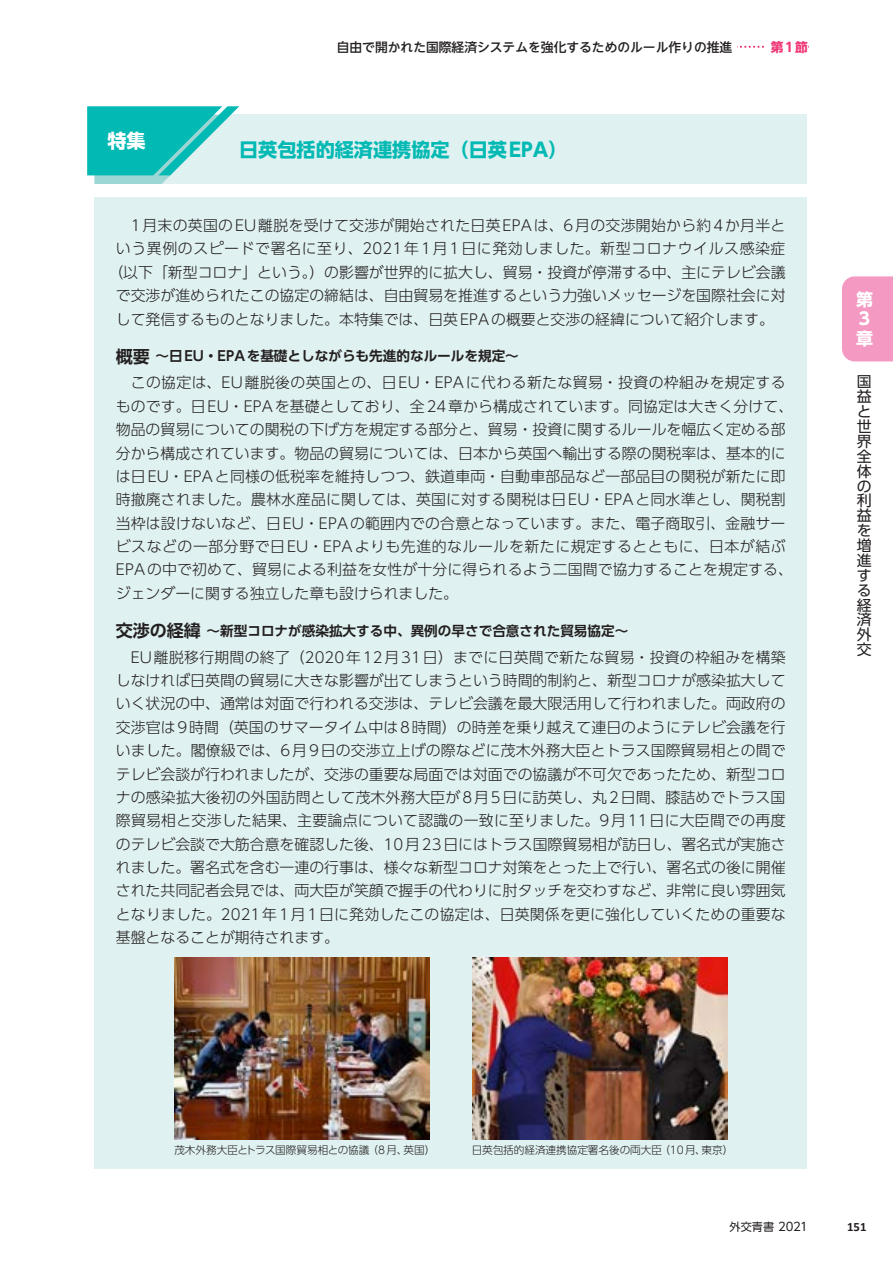
<style>
.page{position:relative;width:893px;height:1263px;background:#fff}
.page>*{position:absolute;margin:0;border:0;box-sizing:border-box;transform-origin:0 0}
.t1{font:700 19.2px "UD Shin Go Pr 6 N";color:#03b9b4}
.t2{font:700 19.2px "UD Shin Go Pr 6 N";color:#fff}
.t3{font:700 16.95px/19.2px "UD Shin Go Pr 6 N";color:#fff}
.t4{font:300 14.85px/23.4px "UD Shin Go Pr 6 N";letter-spacing:.01em;color:#231f20}
.t5{font:300 14.85px "UD Shin Go Pr 6 N";letter-spacing:.04em;color:#231f20}
.t6{font:14.85px/14.9px "UD Shin Go Pr 6 N";color:#231f20;text-align:justify}
.t7{font:700 13.65px "UD Shin Go Pr 6 N De";color:#231f20}
.t8{font:500 12.75px "UD Shin Go NT Pr 6 N";color:#231f20}
.t9{font:700 12.75px "Calibri";color:#231f20}
.t10{font:700 12.75px "UD Shin Go NT Pr 6 N";color:#ef3875}
.t11{font:11.1px "UD Shin Go NT Pr 6 N";color:#231f20}
.t12{font:300 10.65px "UD Shin Go Pr 6 N";letter-spacing:-.005em;color:#231f20}
.s1{font-size:16.95px}
.s2{font-size:11.7px}
</style>
<div class="page">
<div style="left:95px;top:197px;width:712px;height:971px;background:#dff1f0"></div>
<img style="left:174px;top:958px;width:255px;height:182px">
<img style="left:472px;top:958px;width:255px;height:182px">
<div style="left:95px;top:115px;width:712px;height:69px;background:#dff1f0"></div>
<svg style="left:87px;top:106px;width:152px;height:78px"></svg>
<svg style="left:737px;top:46px;width:27px;height:2px"></svg>
<div style="left:842px;top:276px;width:51px;height:85px;background:#f499c2"></div>
<p class="t8" style="left:337px;top:36px;width:397px">自由で開かれた国際経済システムを強化するためのルール作りの推進</p>
<p class="t10" style="left:771px;top:36px;width:39px">第1節</p>
<p class="t2" style="left:107px;top:125px;width:40px">特集</p>
<p class="t1" style="left:239px;top:134px;width:330px">日英包括的経済連携協定（日英EPA）</p>
<p class="t4" style="left:131px;top:213px;width:656px">1月末の英国のEU離脱を受けて交渉が開始された日英EPAは、6月の交渉開始から約4か月半と</p>
<p class="t5" style="left:116px;top:237px;width:671px">いう異例のスピードで署名に至り、2021年1月1日に発効しました。新型コロナウイルス感染症</p>
<p class="t4" style="left:108px;top:260px;width:679px">（以下「新型コロナ」という。）の影響が世界的に拡大し、貿易・投資が停滞する中、主にテレビ会議</p>
<p class="t4" style="left:116px;top:283px;width:671px">で交渉が進められたこの協定の締結は、自由貿易を推進するという力強いメッセージを国際社会に対</p>
<p class="t4" style="left:116px;top:307px;width:659px">して発信するものとなりました。本特集では、日英EPAの概要と交渉の経緯について紹介します。</p>
<p class="t7" style="left:116px;top:345px;width:405px"><span class="s1">概要</span> ～日EU・EPAを基礎としながらも先進的なルールを規定～</p>
<p class="t4" style="left:116px;top:370px;width:679px;text-indent:15px">この協定は、EU離脱後の英国との、日EU・EPAに代わる新たな貿易・投資の枠組みを規定するものです。日EU・EPAを基礎としており、全24章から構成されています。同協定は大きく分けて、物品の貿易についての関税の下げ方を規定する部分と、貿易・投資に関するルールを幅広く定める部分から構成されています。物品の貿易については、日本から英国へ輸出する際の関税率は、基本的には日EU・EPAと同様の低税率を維持しつつ、鉄道車両・自動車部品など一部品目の関税が新たに即時撤廃されました。農林水産品に関しては、英国に対する関税は日EU・EPAと同水準とし、関税割当枠は設けないなど、日EU・EPAの範囲内での合意となっています。また、電子商取引、金融サービスなどの一部分野で日EU・EPAよりも先進的なルールを新たに規定するとともに、日本が結ぶEPAの中で初めて、貿易による利益を女性が十分に得られるよう二国間で協力することを規定する、ジェンダーに関する独立した章も設けられました。</p>
<p class="t7" style="left:116px;top:619px;width:514px"><span class="s1">交渉の経緯</span> ～新型コロナが感染拡大する中、異例の早さで合意された貿易協定～</p>
<p class="t4" style="left:116px;top:645px;width:671px;text-align:justify;text-indent:15px">EU離脱移行期間の終了（2020年12月31日）までに日英間で新たな貿易・投資の枠組みを構築しなければ日英間の貿易に大きな影響が出てしまうという時間的制約と、新型コロナが感染拡大していく状況の中、通常は対面で行われる交渉は、テレビ会議を最大限活用して行われました。両政府の交渉官は9時間（英国のサマータイム中は8時間）の時差を乗り越えて連日のようにテレビ会議を行いました。閣僚級では、6月9日の交渉立上げの際などに茂木外務大臣とトラス国際貿易相との間でテレビ会談が行われましたが、交渉の重要な局面では対面での協議が不可欠であったため、新型コロナの感染拡大後初の外国訪問として茂木外務大臣が8月5日に訪英し、丸2日間、膝詰めでトラス国際貿易相と交渉した結果、主要論点について認識の一致に至りました。9月11日に大臣間での再度のテレビ会談で大筋合意を確認した後、10月23日にはトラス国際貿易相が訪日し、署名式が実施されました。署名式を含む一連の行事は、様々な新型コロナ対策をとった上で行い、署名式の後に開催された共同記者会見では、両大臣が笑顔で握手の代わりに肘タッチを交わすなど、非常に良い雰囲気となりました。2021年1月1日に発効したこの協定は、日英関係を更に強化していくための重要な基盤となることが期待されます。</p>
<p class="t3" style="left:856px;top:290px;width:18px">第<br>3章</p>
<p class="t6" style="left:857px;top:374px;width:16px">国益と世界全体の利益を増進する経済外交</p>
<p class="t12" style="left:174px;top:1141px;width:262px">茂木外務大臣とトラス国際貿易相との協議（8月、英国）</p>
<p class="t12" style="left:472px;top:1141px;width:263px">日英包括的経済連携協定署名後の両大臣（10月、東京）</p>
<p class="t11" style="left:730px;top:1218px;width:80px">外交青書 <span class="s2">2021</span></p>
<p class="t9" style="left:847px;top:1217px;width:21px">151</p>
</div>
